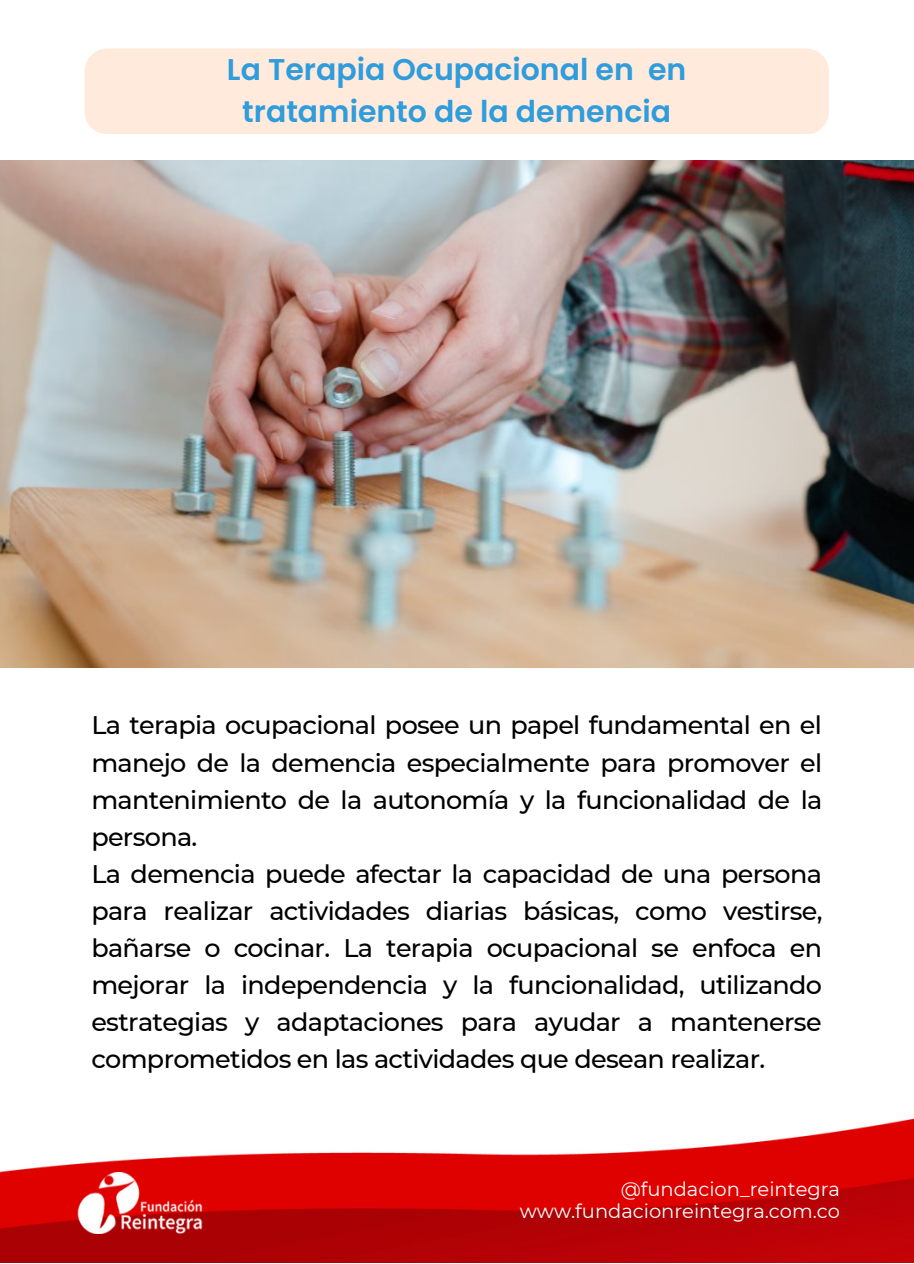
<style>
.page{position:relative;width:914px;height:1264px;background:#fff}
.page>*{position:absolute;margin:0;border:0;box-sizing:border-box;transform-origin:0 0}
.t1{font:600 30px/41.5px "Poppins";color:#2f9cdb;text-align:center}
.t2{font:500 25.5px/37px "Montserrat";letter-spacing:-.025em;color:#000;text-align:justify}
.t3{font:19.5px "Montserrat";color:#fff}
</style>
<div class="page">
<img style="left:0;top:69px;width:914px;height:1193px">
<img style="left:0;top:160px;width:914px;height:507px">
<div style="left:85px;top:48px;width:744px;height:86px;background:#ffeadc"></div>
<img style="left:73px;top:1172px;width:132px;height:61px">
<p class="t1" style="left:227px;top:49px;width:461px">La Terapia Ocupacional en en tratamiento de la demencia</p>
<p class="t2" style="left:91px;top:706px;width:732px">La terapia ocupacional posee un papel fundamental en el manejo de la demencia especialmente para promover el mantenimiento de la autonomía y la funcionalidad de la persona.</p>
<p class="t2" style="left:91px;top:855px;width:733px">La demencia puede afectar la capacidad de una persona para realizar actividades diarias básicas, como vestirse, bañarse o cocinar. La terapia ocupacional se enfoca en mejorar la independencia y la funcionalidad, utilizando estrategias y adaptaciones para ayudar a mantenerse comprometidos en las actividades que desean realizar.</p>
<p class="t3" style="left:621px;top:1176px;width:221px">@fundacion_reintegra</p>
<p class="t3" style="left:520px;top:1199px;width:322px">www.fundacionreintegra.com.co</p>
</div>
